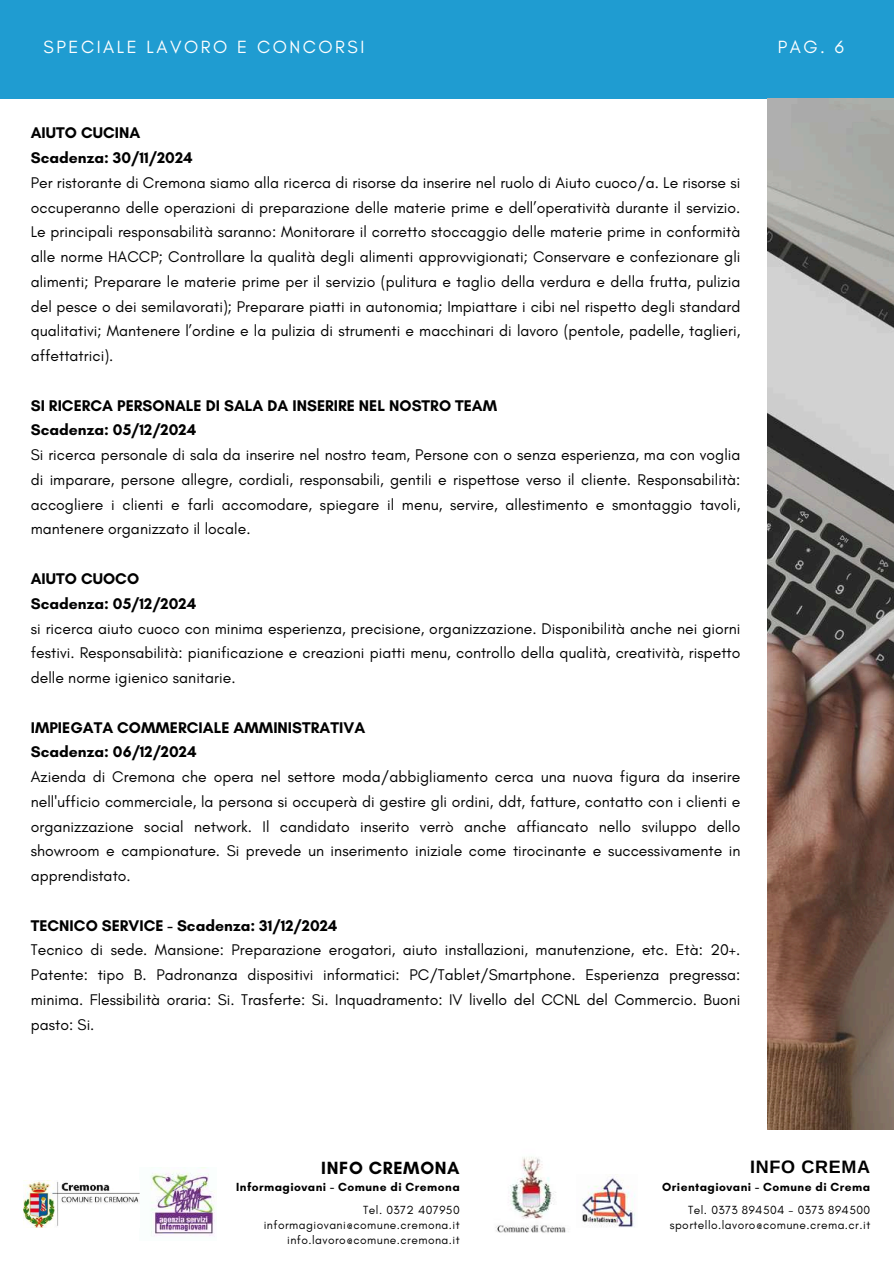
<style>
.page{position:relative;width:894px;height:1264px;background:#fff}
.page>*{position:absolute;margin:0;border:0;box-sizing:border-box;transform-origin:0 0}
.t1{font:18px "Glacial Indifference";letter-spacing:.14em;color:#fff}
.t2{font:700 18px "Glacial Indifference";letter-spacing:.035em;color:#000}
.t3{font:700 18px "Arimo";letter-spacing:.035em;color:#000}
.t4{font:15.75px/24.8px "Glacial Indifference";color:#000;text-align:justify}
.t5{font:700 15.75px/24.8px "Glacial Indifference";color:#000}
.t6{font:12px/15px "Glacial Indifference";letter-spacing:.035em;color:#000;text-align:right}
.t7{font:700 12px "Glacial Indifference";letter-spacing:.035em;color:#000}
</style>
<div class="page">
<div style="left:0;top:0;width:893px;height:98px;background:#1f9cd1"></div>
<img style="left:767px;top:98px;width:126px;height:1031px">
<img style="left:495px;top:1157px;width:71px;height:76px">
<img style="left:139px;top:1167px;width:76px;height:69px">
<img style="left:23px;top:1180px;width:116px;height:46px">
<img style="left:582px;top:1174px;width:53px;height:52px">
<p class="t1" style="left:44px;top:36px;width:322px">SPECIALE LAVORO E CONCORSI</p>
<p class="t1" style="left:777px;top:36px;width:68px">PAG. 6</p>
<p class="t5" style="left:31px;top:120px;width:163px">AIUTO CUCINA<br>Scadenza: 30/11/2024</p>
<p class="t4" style="left:31px;top:170px;width:711px">Per ristorante di Cremona siamo alla ricerca di risorse da inserire nel ruolo di Aiuto cuoco/a. Le risorse si occuperanno delle operazioni di preparazione delle materie prime e dell’operatività durante il servizio.<br>Le principali responsabilità saranno: Monitorare il corretto stoccaggio delle materie prime in conformità alle norme HACCP; Controllare la qualità degli alimenti approvvigionati; Conservare e confezionare gli alimenti; Preparare le materie prime per il servizio (pulitura e taglio della verdura e della frutta, pulizia del pesce o dei semilavorati); Preparare piatti in autonomia; Impiattare i cibi nel rispetto degli standard qualitativi; Mantenere l’ordine e la pulizia di strumenti e macchinari di lavoro (pentole, padelle, taglieri, affettatrici).</p>
<p class="t5" style="left:31px;top:393px;width:468px">SI RICERCA PERSONALE DI SALA DA INSERIRE NEL NOSTRO TEAM<br>Scadenza: 05/12/2024</p>
<p class="t4" style="left:31px;top:442px;width:711px">Si ricerca personale di sala da inserire nel nostro team, Persone con o senza esperienza, ma con voglia di imparare, persone allegre, cordiali, responsabili, gentili e rispettose verso il cliente. Responsabilità: accogliere i clienti e farli accomodare, spiegare il menu, servire, allestimento e smontaggio tavoli, mantenere organizzato il locale.</p>
<p class="t5" style="left:31px;top:566px;width:167px">AIUTO CUOCO<br>Scadenza: 05/12/2024</p>
<p class="t4" style="left:31px;top:615px;width:711px">si ricerca aiuto cuoco con minima esperienza, precisione, organizzazione. Disponibilità anche nei giorni festivi. Responsabilità: pianificazione e creazioni piatti menu, controllo della qualità, creatività, rispetto delle norme igienico sanitarie.</p>
<p class="t5" style="left:31px;top:714px;width:336px">IMPIEGATA COMMERCIALE AMMINISTRATIVA<br>Scadenza: 06/12/2024</p>
<p class="t4" style="left:31px;top:764px;width:711px">Azienda di Cremona che opera nel settore moda/abbigliamento cerca una nuova figura da inserire nell'ufficio commerciale, la persona si occuperà di gestire gli ordini, ddt, fatture, contatto con i clienti e organizzazione social network. Il candidato inserito verrò anche affiancato nello sviluppo dello showroom e campionature. Si prevede un inserimento iniziale come tirocinante e successivamente in apprendistato.</p>
<p class="t5" style="left:31px;top:912px;width:308px">TECNICO SERVICE - Scadenza: 31/12/2024</p>
<p class="t4" style="left:31px;top:937px;width:711px">Tecnico di sede. Mansione: Preparazione erogatori, aiuto installazioni, manutenzione, etc. Età: 20+.<br>Patente: tipo B. Padronanza dispositivi informatici: PC/Tablet/Smartphone. Esperienza pregressa: minima. Flessibilità oraria: Si. Trasferte: Si. Inquadramento: IV livello del CCNL del Commercio. Buoni pasto: Si.</p>
<p class="t2" style="left:321px;top:1156px;width:140px">INFO CREMONA</p>
<p class="t3" style="left:750px;top:1156px;width:121px">INFO CREMA</p>
<p class="t7" style="left:236px;top:1179px;width:225px">Informagiovani - Comune di Cremona</p>
<p class="t7" style="left:662px;top:1179px;width:209px">Orientagiovani - Comune di Crema</p>
<p class="t6" style="left:264px;top:1202px;width:197px">Tel. 0372 407950 informagiovani@comune.cremona.it info.lavoro@comune.cremona.it</p>
<p class="t6" style="left:669px;top:1202px;width:202px">Tel. 0373 894504 - 0373 894500 sportello.lavoro@comune.crema.cr.it</p>
</div>
